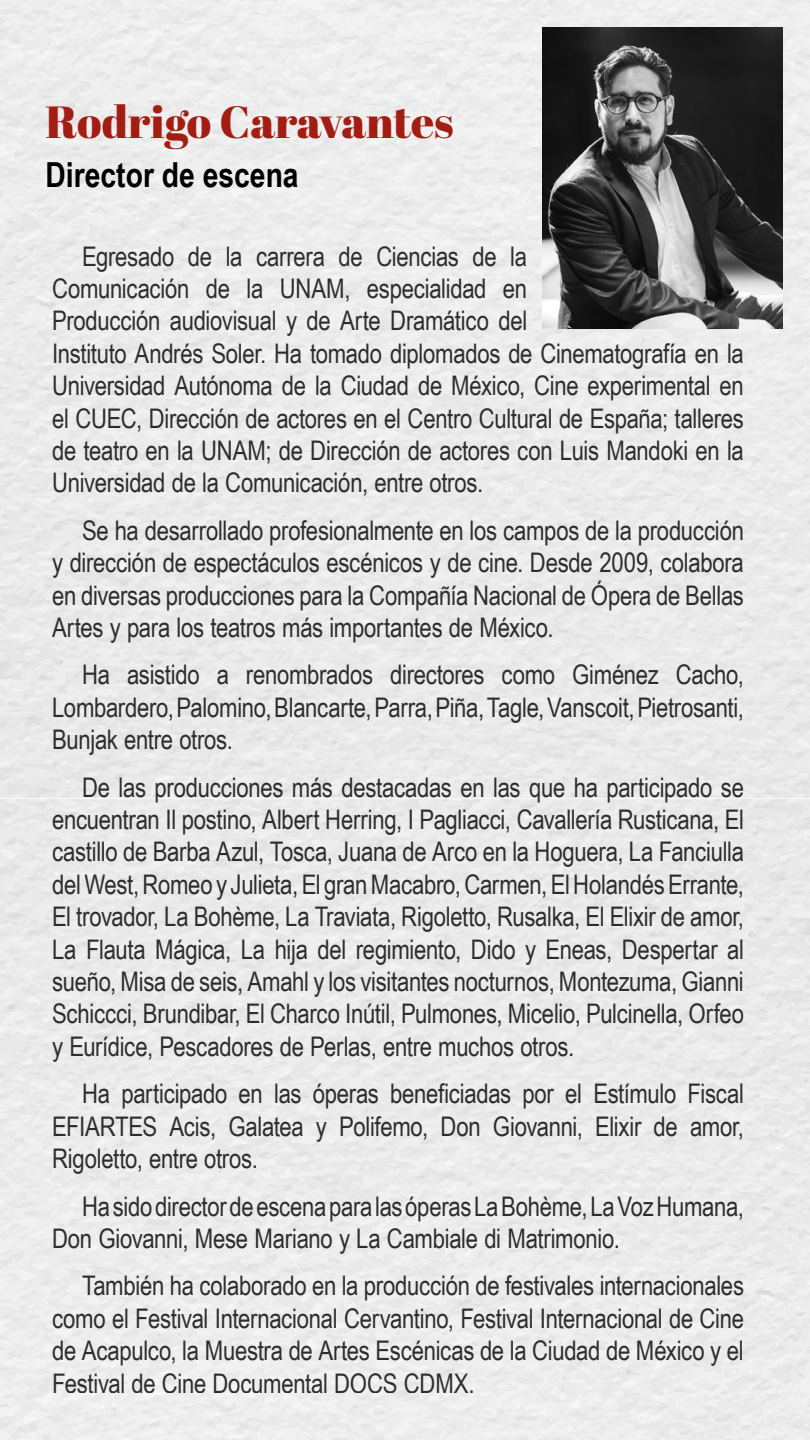
<style>
.page{position:relative;width:810px;height:1440px;background:#fff}
.page>*{position:absolute;margin:0;border:0;box-sizing:border-box;transform-origin:0 0}
.t1{font:45px "Abril Fatface";color:#a21d13}
.t2{font:700 34.5px "Arial Narrow";color:#000}
.t3{font:27px/32.4px "Arial Narrow";letter-spacing:-.01em;color:#000;text-align:justify}
</style>
<div class="page">
<img style="left:542px;top:27px;width:241px;height:302px">
<h1 class="t1" style="left:46px;top:90px;width:410px">Rodrigo Caravantes</h1>
<p class="t2" style="left:46px;top:149px;width:255px">Director de escena</p>
<p class="t3" style="left:52px;top:239px;width:693px;text-align:left;text-indent:30px">Egresado de la carrera de Ciencias de la<br>Comunicación de la UNAM, especialidad en<br>Producción audiovisual y de Arte Dramático del<br>Instituto Andrés Soler. Ha tomado diplomados de Cinematografía en la Universidad Autónoma de la Ciudad de México, Cine experimental en el CUEC, Dirección de actores en el Centro Cultural de España; talleres de teatro en la UNAM; de Dirección de actores con Luis Mandoki en la Universidad de la Comunicación, entre otros.</p>
<p class="t3" style="left:52px;top:513px;width:693px;text-indent:30px">Se ha desarrollado profesionalmente en los campos de la producción y dirección de espectáculos escénicos y de cine. Desde 2009, colabora en diversas producciones para la Compañía Nacional de Ópera de Bellas Artes y para los teatros más importantes de México.</p>
<p class="t3" style="left:52px;top:658px;width:693px;text-indent:30px">Ha asistido a renombrados directores como Giménez Cacho, Lombardero, Palomino, Blancarte, Parra, Piña, Tagle, Vanscoit, Pietrosanti, Bunjak entre otros.</p>
<p class="t3" style="left:52px;top:770px;width:693px;text-indent:30px">De las producciones más destacadas en las que ha participado se encuentran Il postino, Albert Herring, I Pagliacci, Cavallería Rusticana, El castillo de Barba Azul, Tosca, Juana de Arco en la Hoguera, La Fanciulla del West, Romeo y Julieta, El gran Macabro, Carmen, El Holandés Errante, El trovador, La Bohème, La Traviata, Rigoletto, Rusalka, El Elixir de amor, La Flauta Mágica, La hija del regimiento, Dido y Eneas, Despertar al sueño, Misa de seis, Amahl y los visitantes nocturnos, Montezuma, Gianni Schiccci, Brundibar, El Charco Inútil, Pulmones, Micelio, Pulcinella, Orfeo y Eurídice, Pescadores de Perlas, entre muchos otros.</p>
<p class="t3" style="left:52px;top:1077px;width:693px;text-indent:30px">Ha participado en las óperas beneficiadas por el Estímulo Fiscal EFIARTES Acis, Galatea y Polifemo, Don Giovanni, Elixir de amor, Rigoletto, entre otros.</p>
<p class="t3" style="left:52px;top:1189px;width:693px;text-indent:30px">Ha sido director de escena para las óperas La Bohème, La Voz Humana,<br>Don Giovanni, Mese Mariano y La Cambiale di Matrimonio.</p>
<p class="t3" style="left:52px;top:1269px;width:693px;text-indent:30px">También ha colaborado en la producción de festivales internacionales como el Festival Internacional Cervantino, Festival Internacional de Cine de Acapulco, la Muestra de Artes Escénicas de la Ciudad de México y el Festival de Cine Documental DOCS CDMX.</p>
</div>
